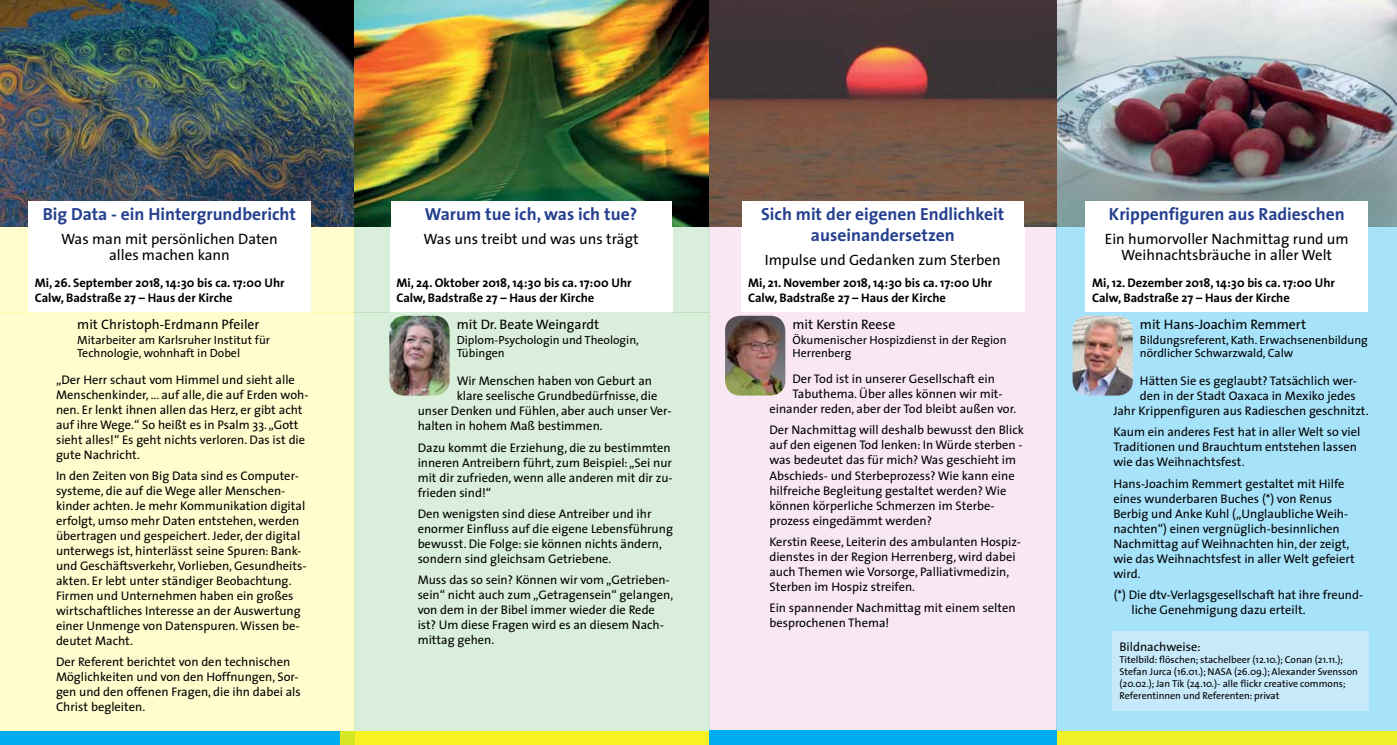
<style>
.page{position:relative;width:1397px;height:745px;background:#fff}
.page>*{position:absolute;margin:0;border:0;box-sizing:border-box;transform-origin:0 0}
.t1{font:700 17.5px/21px "The Sans";color:#25408f;text-align:center}
.t2{font:15px/16.2px "The Sans";color:#000;text-align:center}
.t3{font:13.75px "The Sans";color:#000}
.t4{font:12.5px/15px "The Sans";color:#000}
.t5{font:700 12.5px/15px "The Sans";color:#000}
.t6{font:11.88px/13.1px "The Sans";color:#000}
.t7{font:10px/12px "The Sans";color:#000}
</style>
<div class="page">
<div style="left:1056px;top:312px;width:340px;height:432px;background:#a6e2f9"></div>
<div style="left:709px;top:312px;width:347px;height:420px;background:#f9e8f3"></div>
<div style="left:0;top:312px;width:354px;height:420px;background:#fffccd"></div>
<div style="left:354px;top:312px;width:355px;height:432px;background:#d9eedb"></div>
<div style="left:0;top:731px;width:354px;height:13px;background:#00aeef"></div>
<div style="left:311px;top:226px;width:43px;height:86px;background:#fffccd"></div>
<div style="left:0;top:226px;width:28px;height:86px;background:#fffccd"></div>
<div style="left:354px;top:226px;width:36px;height:86px;background:#d9eedb"></div>
<div style="left:709px;top:226px;width:32px;height:86px;background:#f9e8f3"></div>
<div style="left:1024px;top:226px;width:32px;height:86px;background:#f9e8f3"></div>
<div style="left:673px;top:226px;width:36px;height:86px;background:#d9eedb"></div>
<div style="left:341px;top:730px;width:1055px;height:14px;background:#f8f123"></div>
<div style="left:709px;top:730px;width:347px;height:14px;background:#00aeef"></div>
<div style="left:1112px;top:630px;width:256px;height:80px;background:#c7eafb"></div>
<div style="left:1056px;top:226px;width:28px;height:86px;background:#a6e2f9"></div>
<div style="left:1368px;top:226px;width:28px;height:86px;background:#a6e2f9"></div>
<img style="left:28px;top:0;width:1340px;height:200px">
<img style="left:1368px;top:0;width:28px;height:226px">
<img style="left:1024px;top:0;width:60px;height:226px">
<img style="left:311px;top:0;width:79px;height:226px">
<img style="left:0;top:0;width:28px;height:226px">
<img style="left:673px;top:0;width:68px;height:226px">
<img style="left:389px;top:315px;width:60px;height:80px">
<img style="left:725px;top:315px;width:60px;height:80px">
<img style="left:1072px;top:315px;width:60px;height:80px">
<h1 class="t1" style="left:43px;top:203px;width:255px">Big Data - ein Hintergrundbericht</h1>
<p class="t2" style="left:61px;top:230px;width:218px">Was man mit persönlichen Daten alles machen kann</p>
<p class="t5" style="left:35px;top:275px;width:251px">Mi, 26. September 2018, 14:30 bis ca. 17:00 Uhr<br>Calw, Badstraße 27 – Haus der Kirche</p>
<p class="t3" style="left:77px;top:312px;width:184px">mit Christoph-Erdmann Pfeiler</p>
<p class="t6" style="left:77px;top:332px;width:194px">Mitarbeiter am Karlsruher Institut für<br>Technologie, wohnhaft in Dobel</p>
<p class="t4" style="left:56px;top:371px;width:254px">„Der Herr schaut vom Himmel und sieht alle Menschenkinder, ... auf alle, die auf Erden woh&shy;nen. Er lenkt ihnen allen das Herz, er gibt acht auf ihre Wege.“ So heißt es in Psalm 33. „Gott sieht alles!“ Es geht nichts verloren. Das ist die gute Nachricht.</p>
<p class="t4" style="left:56px;top:467px;width:252px">In den Zeiten von Big Data sind es Computer&shy;systeme, die auf die Wege aller Menschen&shy;kinder achten. Je mehr Kommunikation digital erfolgt, umso mehr Daten entstehen, werden übertragen und gespeichert. Jeder, der digital unterwegs ist, hinterlässt seine Spuren: Bank&shy;und Geschäftsverkehr, Vorlieben, Gesundheits&shy;akten. Er lebt unter ständiger Beobachtung.<br>Firmen und Unternehmen haben ein großes wirtschaftliches Interesse an der Auswertung einer Unmenge von Datenspuren. Wissen be&shy;deutet Macht.</p>
<p class="t4" style="left:56px;top:653px;width:246px">Der Referent berichtet von den technischen Möglichkeiten und von den Hoffnungen, Sor&shy;gen und den offenen Fragen, die ihn dabei als Christ begleiten.</p>
<h1 class="t1" style="left:425px;top:203px;width:214px">Warum tue ich, was ich tue?</h1>
<p class="t2" style="left:423px;top:230px;width:217px">Was uns treibt und was uns trägt</p>
<p class="t5" style="left:396px;top:275px;width:237px">Mi, 24. Oktober 2018, 14:30 bis ca. 17:00 Uhr<br>Calw, Badstraße 27 – Haus der Kirche</p>
<p class="t3" style="left:456px;top:312px;width:144px">mit Dr. Beate Weingardt</p>
<p class="t6" style="left:456px;top:333px;width:184px">Diplom-Psychologin und Theologin,<br>Tübingen</p>
<p class="t4" style="left:456px;top:373px;width:197px">Wir Menschen haben von Geburt an</p>
<p class="t4" style="left:456px;top:388px;width:202px">klare seelische Grundbedürfnisse, die</p>
<p class="t4" style="left:417px;top:403px;width:255px">unser Denken und Fühlen, aber auch unser Ver-</p>
<p class="t4" style="left:417px;top:418px;width:186px">halten in hohem Maß bestimmen.</p>
<p class="t4" style="left:417px;top:439px;width:256px">Dazu kommt die Erziehung, die zu bestimmten inneren Antreibern führt, zum Beispiel: „Sei nur mit dir zufrieden, wenn alle anderen mit dir zu&shy;frieden sind!“</p>
<p class="t4" style="left:417px;top:505px;width:257px">Den wenigsten sind diese Antreiber und ihr enormer Einfluss auf die eigene Lebensführung bewusst. Die Folge: sie können nichts ändern, sondern sind gleichsam Getriebene.</p>
<p class="t4" style="left:417px;top:571px;width:257px">Muss das so sein? Können wir vom „Getrieben&shy;sein“ nicht auch zum „Getragensein“ gelangen, von dem in der Bibel immer wieder die Rede ist? Um diese Fragen wird es an diesem Nach&shy;mittag gehen.</p>
<h1 class="t1" style="left:761px;top:203px;width:245px">Sich mit der eigenen Endlichkeit auseinandersetzen</h1>
<p class="t2" style="left:764px;top:251px;width:237px">Impulse und Gedanken zum Sterben</p>
<p class="t5" style="left:748px;top:274px;width:246px">Mi, 21. November 2018, 14:30 bis ca. 17:00 Uhr<br>Calw, Badstraße 27 – Haus der Kirche</p>
<p class="t3" style="left:792px;top:312px;width:104px">mit Kerstin Reese</p>
<p class="t6" style="left:792px;top:332px;width:215px">Ökumenischer Hospizdienst in der Region<br>Herrenberg</p>
<p class="t4" style="left:792px;top:371px;width:204px">Der Tod ist in unserer Gesellschaft ein</p>
<p class="t4" style="left:792px;top:386px;width:211px">Tabuthema. Über alles können wir mit-</p>
<p class="t4" style="left:769px;top:401px;width:248px">einander reden, aber der Tod bleibt außen vor.</p>
<p class="t4" style="left:769px;top:422px;width:256px">Der Nachmittag will deshalb bewusst den Blick auf den eigenen Tod lenken: In Würde sterben - was bedeutet das für mich? Was geschieht im Abschieds- und Sterbeprozess? Wie kann eine hilfreiche Begleitung gestaltet werden? Wie können körperliche Schmerzen im Sterbe&shy;prozess eingedämmt werden?</p>
<p class="t4" style="left:769px;top:533px;width:253px">Kerstin Reese, Leiterin des ambulanten Hospiz&shy;dienstes in der Region Herrenberg, wird dabei auch Themen wie Vorsorge, Palliativmedizin, Sterben im Hospiz streifen.</p>
<p class="t4" style="left:769px;top:599px;width:248px">Ein spannender Nachmittag mit einem selten besprochenen Thema!</p>
<h1 class="t1" style="left:1108px;top:203px;width:237px">Krippenfiguren aus Radieschen</h1>
<p class="t2" style="left:1104px;top:230px;width:245px">Ein humorvoller Nachmittag rund um<br>Weihnachtsbräuche in aller Welt</p>
<p class="t5" style="left:1091px;top:275px;width:244px">Mi, 12. Dezember 2018, 14:30 bis ca. 17:00 Uhr<br>Calw, Badstraße 27 – Haus der Kirche</p>
<p class="t3" style="left:1139px;top:312px;width:168px">mit Hans-Joachim Remmert</p>
<p class="t6" style="left:1139px;top:332px;width:229px">Bildungsreferent, Kath. Erwachsenenbildung nördlicher Schwarzwald, Calw</p>
<p class="t4" style="left:1139px;top:373px;width:219px">Hätten Sie es geglaubt? Tatsächlich wer-</p>
<p class="t4" style="left:1139px;top:388px;width:217px">den in der Stadt Oaxaca in Mexiko jedes</p>
<p class="t4" style="left:1113px;top:403px;width:257px">Jahr Krippenfiguren aus Radieschen geschnitzt.</p>
<p class="t4" style="left:1113px;top:424px;width:248px">Kaum ein anderes Fest hat in aller Welt so viel<br>Traditionen und Brauchtum entstehen lassen wie das Weihnachtsfest.</p>
<p class="t4" style="left:1113px;top:475px;width:243px">Hans-Joachim Remmert gestaltet mit Hilfe eines wunderbaren Buches (*) von Renus Berbig und Anke Kuhl („Unglaubliche Weih&shy;nachten“) einen vergnüglich-besinnlichen Nachmittag auf Weihnachten hin, der zeigt, wie das Weihnachtsfest in aller Welt gefeiert wird.</p>
<p class="t4" style="left:1131px;top:586px;width:233px;text-indent:-18px">(*) Die dtv-Verlagsgesellschaft hat ihre freund&shy;liche Genehmigung dazu erteilt.</p>
<p class="t4" style="left:1119px;top:638px;width:83px">Bildnachweise:</p>
<p class="t7" style="left:1119px;top:653px;width:240px">Titelbild: flöschen; stachelbeer (12.10.); Conan (21.11.); Stefan Jurca (16.01.); NASA (26.09.); Alexander Svensson (20.02.); Jan Tik (24.10.)- alle flickr creative commons; Referentinnen und Referenten: privat</p>
</div>
